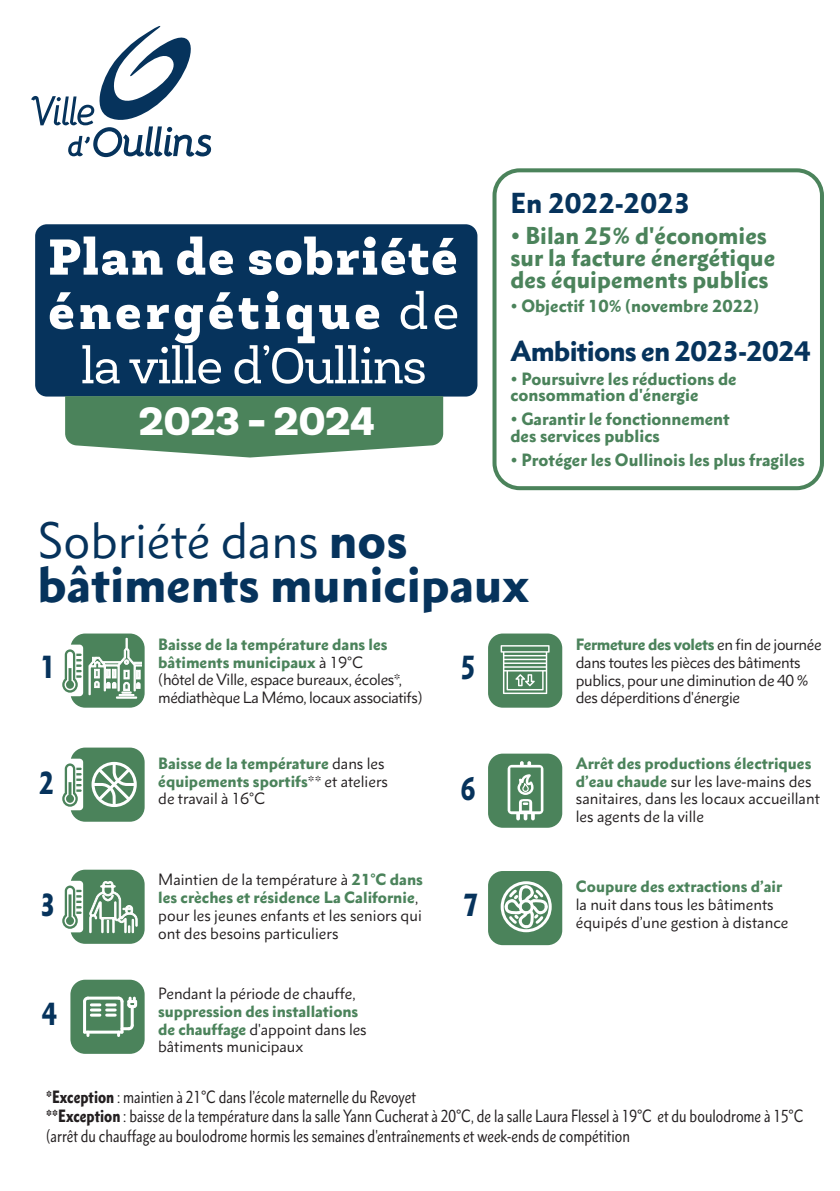
<style>
.page{position:relative;width:840px;height:1191px;background:#fff}
.page>*{position:absolute;margin:0;border:0;box-sizing:border-box;transform-origin:0 0}
.t1{font:900 51px/54.4px "Newslab";letter-spacing:.035em;color:#fff;text-align:center}
.t2{font:900 46.2px/44.2px "Metro Nova Pro";color:#06335c}
.t3{font:900 40.2px "Newslab";color:#fff}
.t4{font:900 condensed 29.6px "Metro Nova Pro";color:#06335c}
.t5{font:900 26.2px "Metro Nova Pro";letter-spacing:-.03em;color:#06335c}
.t6{font:900 22.2px/22.2px "Metro Nova Pro";color:#4b835b}
.t7{font:condensed 16px/19.4px "Metro Nova Pro";color:#231f20}
.t8{font:900 16px/16px "Metro Nova Pro";color:#4b835b}
.t9{font:14.8px/17.8px "Metro Nova Pro";color:#231f20}
.t10{font:900 14.8px/17.8px "Metro Nova Pro";color:#4b835b}
.t11{font:14.8px/17.8px "Metro Nova Pro";letter-spacing:-.03em;color:#231f20}
.t12{font:14.8px/17.8px "Metro Nova Pro";letter-spacing:-.025em;color:#231f20}
.s1{font-weight:400}
.s2{font-weight:900;color:#4b835b}
.s3{font-weight:400;color:#231f20}
.s4{font-weight:900}
</style>
<div class="page">
<div style="left:70px;top:633px;width:74px;height:74px;background:#4b835b;border-radius:15px"></div>
<div style="left:70px;top:747px;width:74px;height:74px;background:#4b835b;border-radius:15px"></div>
<div style="left:70px;top:869px;width:74px;height:74px;background:#4b835b;border-radius:15px"></div>
<div style="left:70px;top:979px;width:74px;height:74px;background:#4b835b;border-radius:15px"></div>
<div style="left:488px;top:633px;width:74px;height:74px;background:#4b835b;border-radius:15px"></div>
<div style="left:488px;top:753px;width:74px;height:74px;background:#4b835b;border-radius:15px"></div>
<div style="left:488px;top:871px;width:74px;height:74px;background:#4b835b;border-radius:15px"></div>
<svg style="left:62px;top:880px;width:21px;height:52px"></svg>
<svg style="left:62px;top:758px;width:21px;height:52px"></svg>
<svg style="left:507px;top:761px;width:36px;height:59px"></svg>
<hr style="left:83px;top:1001px;width:3px;height:31px;background:#fff">
<hr style="left:120px;top:1001px;width:3px;height:31px;background:#fff">
<hr style="left:88px;top:996px;width:30px;height:3px;background:#fff">
<hr style="left:84px;top:1030px;width:38px;height:3px;background:#fff">
<hr style="left:131px;top:1006px;width:3px;height:19px;background:#fff">
<svg style="left:117px;top:1022px;width:17px;height:13px"></svg>
<svg style="left:83px;top:996px;width:17px;height:20px"></svg>
<svg style="left:107px;top:996px;width:31px;height:20px"></svg>
<div style="left:500px;top:881px;width:51px;height:51px;border:3px solid #fff;border-radius:50%"></div>
<svg style="left:503px;top:883px;width:46px;height:46px"></svg>
<svg style="left:500px;top:645px;width:49px;height:49px"></svg>
<svg style="left:62px;top:638px;width:80px;height:60px"></svg>
<svg style="left:91px;top:761px;width:46px;height:46px"></svg>
<svg style="left:89px;top:881px;width:49px;height:52px"></svg>
<div style="left:35px;top:224px;width:442px;height:172px;background:#06335c;border-radius:12px"></div>
<svg style="left:65px;top:396px;width:378px;height:61px;background:#5d8f6b"></svg>
<div style="left:492px;top:168px;width:331px;height:322px;border:4px solid #4b835b;border-radius:25px"></div>
<svg style="left:31px;top:26px;width:180px;height:131px"></svg>
<h1 class="t1" style="left:48px;top:230px;width:412px">Plan de sobriété énergétique <span class="s1">de la ville d’Oullins</span></h1>
<h3 class="t3" style="left:139px;top:395px;width:237px">2023 - 2024</h3>
<h3 class="t5" style="left:510px;top:187px;width:182px">En 2022-2023</h3>
<h3 class="t6" style="left:510px;top:224px;width:266px">• Bilan 25% d'économies sur la facture énergétique des équipements publics</h3>
<p class="t8" style="left:510px;top:298px;width:250px">• Objectif 10% (novembre 2022)</p>
<h3 class="t5" style="left:510px;top:334px;width:302px">Ambitions en 2023-2024</h3>
<p class="t8" style="left:510px;top:371px;width:228px">• Poursuivre les réductions de consommation d'énergie</p>
<p class="t8" style="left:510px;top:411px;width:221px">• Garantir le fonctionnement des services publics</p>
<p class="t8" style="left:510px;top:451px;width:296px">• Protéger les Oullinois les plus fragiles</p>
<h2 class="t2" style="left:37px;top:518px;width:493px"><span class="s1">Sobriété dans</span> nos bâtiments municipaux</h2>
<h3 class="t4" style="left:40px;top:648px;width:17px">1</h3>
<p class="t11" style="left:158px;top:635px;width:266px"><span class="s2">Baisse de la température dans les bâtiments municipaux</span> à 19°C<br>(hôtel de Ville, espace bureaux, écoles*, médiathèque La Mémo, locaux associatifs)</p>
<h3 class="t4" style="left:460px;top:648px;width:17px">5</h3>
<h3 class="t4" style="left:39px;top:763px;width:17px">2</h3>
<p class="t10" style="left:158px;top:754px;width:231px">Baisse de la température <span class="s3">dans les </span>équipements sportifs<span class="s3">** et ateliers de travail à 16°C</span></p>
<h3 class="t4" style="left:460px;top:769px;width:17px">6</h3>
<h3 class="t4" style="left:40px;top:886px;width:17px">3</h3>
<p class="t9" style="left:158px;top:871px;width:266px">Maintien de la température à <span class="s2">21°C dans les crèches et résidence La Californie</span>, pour les jeunes enfants et les seniors qui ont des besoins particuliers</p>
<h3 class="t4" style="left:463px;top:885px;width:17px">7</h3>
<h3 class="t4" style="left:42px;top:994px;width:17px">4</h3>
<p class="t9" style="left:158px;top:984px;width:199px">Pendant la période de chauffe,</p>
<p class="t10" style="left:158px;top:1002px;width:210px">suppression des installations de chauffage <span class="s3">d'appoint dans les bâtiments municipaux</span></p>
<p class="t12" style="left:575px;top:635px;width:247px"><span class="s2">Fermeture des volets</span> en fin de journée dans toutes les pièces des bâtiments publics, pour une diminution de 40 % des déperditions d'énergie</p>
<p class="t9" style="left:575px;top:754px;width:245px"><span class="s2">Arrêt des productions électriques d’eau chaude</span> sur les lave-mains des sanitaires, dans les locaux accueillant les agents de la ville</p>
<p class="t10" style="left:575px;top:877px;width:208px">Coupure des extractions d’air</p>
<p class="t9" style="left:575px;top:895px;width:214px">la nuit dans tous les bâtiments équipés d’une gestion à distance</p>
<p class="t7" style="left:46px;top:1087px;width:758px"><span class="s4">*Exception</span> : maintien à 21°C dans l’école maternelle du Revoyet<br><span class="s4">**Exception</span> : baisse de la température dans la salle Yann Cucherat à 20°C, de la salle Laura Flessel à 19°C et du boulodrome à 15°C (arrêt du chauffage au boulodrome hormis les semaines d'entraînements et week-ends de compétition</p>
</div>
